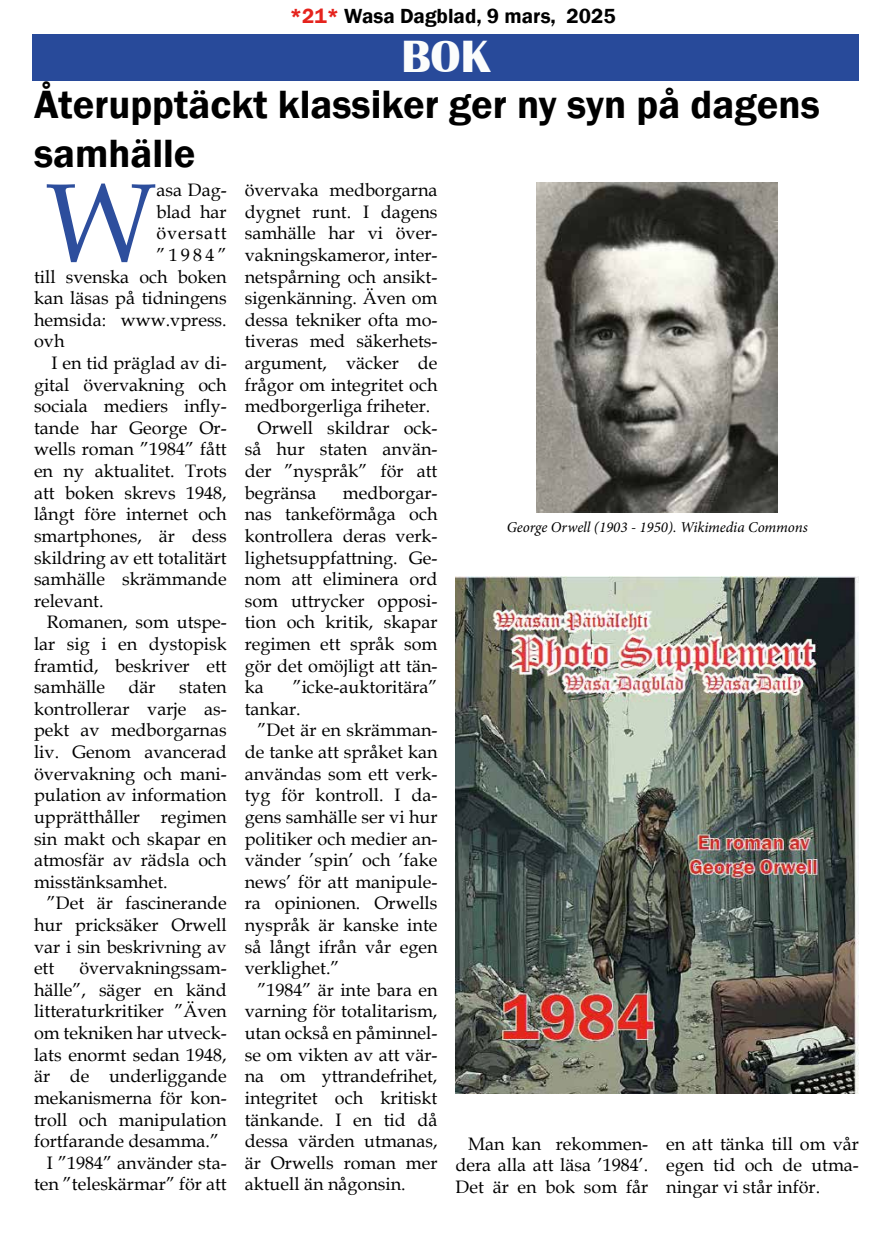
<style>
.page{position:relative;width:893px;height:1234px;background:#fff}
.page>*{position:absolute;margin:0;border:0;box-sizing:border-box;transform-origin:0 0}
.t1{font:110.85px "Book Antiqua";color:#2d4e9d}
.t2{font:700 46.5px "Britannic";color:#fbfdfc}
.t3{font:600 40.5px/48.6px "Franklin Gothic";color:#000}
.t4{font:600 21px "Franklin Gothic";color:#000}
.t5{font:18px/21.6px "Book Antiqua";color:#000;text-align:justify}
.t6{font:18px "Book Antiqua";letter-spacing:.05em;color:#000}
.t7{font:italic 15px "Minion Pro";letter-spacing:-.005em;color:#000}
.s1{color:#e5231d}
</style>
<div class="page">
<div style="left:33px;top:34px;width:826px;height:47px;background:#284a9a"></div>
<img style="left:455px;top:576px;width:404px;height:517px">
<img style="left:537px;top:183px;width:241px;height:329px">
<p class="t4" style="left:290px;top:3px;width:327px"><span class="s1">*21*</span> Wasa Dagblad, 9 mars, 2025</p>
<h2 class="t2" style="left:401px;top:30px;width:91px">BOK</h2>
<h3 class="t3" style="left:34px;top:81px;width:787px">Återupptäckt klassiker ger ny syn på dagens samhälle</h3>
<h1 class="t1" style="left:46px;top:146px;width:112px">W</h1>
<p class="t5" style="left:156px;top:179px;width:72px">asa Dag-</p>
<p class="t5" style="left:245px;top:179px;width:194px">övervaka medborgarna</p>
<p class="t5" style="left:245px;top:200px;width:194px">dygnet runt. I dagens</p>
<p class="t5" style="left:245px;top:222px;width:194px">samhälle har vi över-</p>
<p class="t5" style="left:245px;top:243px;width:194px">vakningskameror, inter-</p>
<p class="t5" style="left:245px;top:265px;width:194px">netspårning och ansikt-</p>
<p class="t5" style="left:245px;top:287px;width:194px">sigenkänning. Även om</p>
<p class="t5" style="left:245px;top:308px;width:194px">dessa tekniker ofta mo-</p>
<p class="t5" style="left:245px;top:330px;width:194px">tiveras med säkerhets-</p>
<p class="t5" style="left:245px;top:351px;width:194px">argument, väcker de</p>
<p class="t5" style="left:245px;top:373px;width:194px">frågor om integritet och</p>
<p class="t5" style="left:245px;top:395px;width:187px">medborgerliga friheter.</p>
<p class="t5" style="left:258px;top:416px;width:181px">Orwell skildrar ock-</p>
<p class="t5" style="left:245px;top:438px;width:194px">så hur staten använ-</p>
<p class="t5" style="left:245px;top:459px;width:194px">der ”nyspråk” för att</p>
<p class="t5" style="left:245px;top:481px;width:73px">begränsa</p>
<p class="t5" style="left:156px;top:200px;width:72px">blad har</p>
<p class="t6" style="left:156px;top:220px;width:72px">översatt</p>
<p class="t5" style="left:156px;top:243px;width:72px">”1984”</p>
<p class="t5" style="left:34px;top:265px;width:194px">till svenska och boken</p>
<p class="t5" style="left:34px;top:287px;width:194px">kan läsas på tidningens</p>
<p class="t5" style="left:34px;top:308px;width:194px">hemsida: www.vpress.</p>
<p class="t5" style="left:34px;top:330px;width:32px">ovh</p>
<p class="t5" style="left:52px;top:351px;width:177px">I en tid präglad av di-</p>
<p class="t5" style="left:34px;top:373px;width:194px">gital övervakning och</p>
<p class="t5" style="left:34px;top:395px;width:194px">sociala mediers infly-</p>
<p class="t5" style="left:34px;top:416px;width:194px">tande har George Or-</p>
<p class="t5" style="left:34px;top:438px;width:194px">wells roman ”1984” fått</p>
<p class="t5" style="left:34px;top:459px;width:194px">en ny aktualitet. Trots</p>
<p class="t5" style="left:34px;top:481px;width:194px">att boken skrevs 1948,</p>
<p class="t5" style="left:34px;top:503px;width:194px">långt före internet och</p>
<p class="t5" style="left:34px;top:524px;width:194px">smartphones, är dess</p>
<p class="t5" style="left:34px;top:546px;width:194px">skildring av ett totalitärt</p>
<p class="t5" style="left:34px;top:567px;width:194px">samhälle skrämmande</p>
<p class="t5" style="left:34px;top:589px;width:71px">relevant.</p>
<p class="t5" style="left:47px;top:611px;width:181px">Romanen, som utspe-</p>
<p class="t5" style="left:34px;top:632px;width:194px">lar sig i en dystopisk</p>
<p class="t5" style="left:34px;top:654px;width:194px">framtid, beskriver ett</p>
<p class="t5" style="left:34px;top:675px;width:73px">samhälle</p>
<p class="t5" style="left:129px;top:675px;width:29px">där</p>
<p class="t5" style="left:245px;top:481px;width:194px;text-indent:98px">medborgar&shy;nas tankeförmåga och kontrollera deras verk&shy;lighetsuppfattning. Ge&shy;nom att eliminera ord som uttrycker opposi&shy;tion och kritik, skapar regimen ett språk som gör det omöjligt att tän&shy;ka</p>
<p class="t7" style="left:507px;top:517px;width:303px">George Orwell (1903 - 1950). Wikimedia Commons</p>
<p class="t5" style="left:245px;top:675px;width:194px;text-indent:48px">”icke-auktoritära” tankar.</p>
<p class="t5" style="left:245px;top:719px;width:194px;text-indent:13px">”Det är en skrämman&shy;de tanke att språket kan användas som ett verk&shy;tyg för kontroll. I da&shy;gens samhälle ser vi hur politiker och medier an&shy;vänder ’spin’ och ’fake news’ för att manipule&shy;ra opinionen. Orwells nyspråk är kanske inte så långt ifrån vår egen verklighet.”</p>
<p class="t5" style="left:245px;top:978px;width:194px;text-indent:13px">”1984” är inte bara en varning för totalitarism, utan också en påminnel&shy;se om vikten av att vär&shy;na om yttrandefrihet, integritet och kritiskt tänkande. I en tid då dessa värden utmanas, är Orwells roman mer aktuell än någonsin.</p>
<p class="t5" style="left:34px;top:675px;width:194px;text-indent:145px">staten kontrollerar varje as&shy;pekt av medborgarnas liv. Genom avancerad övervakning och mani&shy;pulation av information upprätthåller regimen sin makt och skapar en atmosfär av rädsla och misstänksamhet.</p>
<p class="t5" style="left:34px;top:891px;width:194px;text-indent:13px">”Det är fascinerande hur pricksäker Orwell var i sin beskrivning av ett</p>
<p class="t5" style="left:79px;top:956px;width:149px">övervakningssam-</p>
<p class="t5" style="left:34px;top:978px;width:194px">hälle”, säger en känd</p>
<p class="t5" style="left:34px;top:999px;width:194px">litteraturkritiker ”Även</p>
<p class="t5" style="left:34px;top:1021px;width:194px">om tekniken har utveck-</p>
<p class="t5" style="left:34px;top:1043px;width:194px">lats enormt sedan 1948,</p>
<p class="t5" style="left:34px;top:1064px;width:194px">är de underliggande</p>
<p class="t5" style="left:34px;top:1086px;width:194px">mekanismerna för kon-</p>
<p class="t5" style="left:34px;top:1107px;width:194px">troll och manipulation</p>
<p class="t5" style="left:34px;top:1129px;width:187px">fortfarande desamma.”</p>
<p class="t5" style="left:47px;top:1151px;width:181px">I ”1984” använder sta-</p>
<p class="t5" style="left:34px;top:1172px;width:194px">ten ”teleskärmar” för att</p>
<p class="t5" style="left:455px;top:1131px;width:194px;text-indent:13px">Man kan rekommen&shy;dera alla att läsa ’1984’.<br>Det är en bok som får</p>
<p class="t5" style="left:666px;top:1131px;width:194px">en att tänka till om vår egen tid och de utma&shy;ningar vi står inför.</p>
</div>
